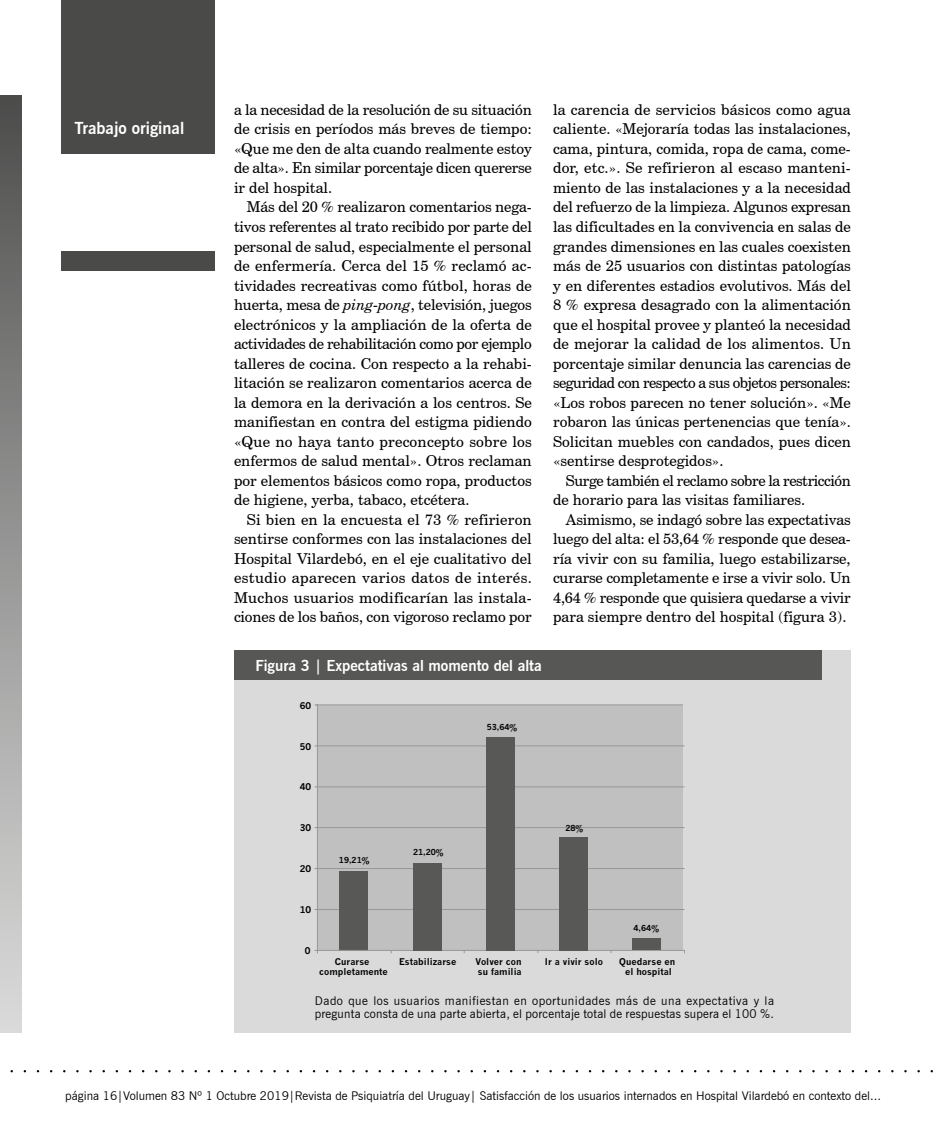
<style>
.page{position:relative;width:936px;height:1132px;background:#fff}
.page>*{position:absolute;margin:0;border:0;box-sizing:border-box;transform-origin:0 0}
.t1{font:700 16.5px "News Gothic BT";color:#fff}
.t2{font:15px/19.5px "Century Schoolbook BT";color:#000;text-align:justify}
.t3{font:15px/19.5px "Century Schoolbook BT";letter-spacing:-.025em;color:#000}
.t4{font:700 15px "News Gothic BT";color:#fff}
.t5{font:12px/13.5px "News Gothic BT";letter-spacing:.02em;color:#000}
.t6{font:12px "News Gothic BT";color:#000}
.t7{font:700 9.15px/10.9px "News Gothic";color:#010202;text-align:center}
.t8{font:700 8.1px "News Gothic";color:#010202}
.s1{font-style:italic}
</style>
<div class="page">
<div style="left:62px;top:0;width:153px;height:154px;background:#4a4a49"></div>
<div style="left:62px;top:251px;width:153px;height:20px;background:#4a4a49"></div>
<div style="left:0;top:95px;width:21px;height:936px;background:linear-gradient(to bottom,#4f4f4e,#ddd)"></div>
<div style="left:234px;top:650px;width:616px;height:381px;background:#dadada"></div>
<div style="left:234px;top:650px;width:588px;height:29px;background:#575756"></div>
<div style="left:317px;top:704px;width:366px;height:246px;background:#c0c0c0"></div>
<hr style="left:317px;top:745px;width:367px;height:1px;background:#989898">
<hr style="left:317px;top:786px;width:367px;height:1px;background:#989898">
<hr style="left:316px;top:704px;width:367px;height:1px;background:#989898">
<hr style="left:317px;top:826px;width:367px;height:1px;background:#989898">
<hr style="left:317px;top:867px;width:367px;height:1px;background:#989898">
<hr style="left:317px;top:908px;width:367px;height:1px;background:#989898">
<div style="left:339px;top:870px;width:29px;height:80px;background:#585857"></div>
<hr style="left:317px;top:704px;width:1px;height:246px;background:#989898">
<hr style="left:317px;top:949px;width:367px;height:1px;background:#989898">
<div style="left:413px;top:862px;width:28px;height:88px;background:#585857"></div>
<div style="left:486px;top:736px;width:28px;height:214px;background:#585857"></div>
<div style="left:559px;top:837px;width:29px;height:113px;background:#585857"></div>
<div style="left:632px;top:938px;width:29px;height:12px;background:#585857"></div>
<p class="t1" style="left:74px;top:118px;width:111px">Trabajo original</p>
<p class="t2" style="left:234px;top:100px;width:299px">a la necesidad de la resolución de su situación de crisis en períodos más breves de tiempo: «Que me den de alta cuando realmente estoy de alta». En similar porcentaje dicen quererse ir del hospital.</p>
<p class="t2" style="left:234px;top:197px;width:299px;text-indent:13px">Más del 20 % realizaron comentarios nega&shy;tivos referentes al trato recibido por parte del personal de salud, especialmente el personal de enfermería. Cerca del 15 % reclamó ac&shy;tividades recreativas como fútbol, horas de huerta, mesa de <span class="s1">ping-pong</span>, televisión, juegos electrónicos y la ampliación de la oferta de actividades de rehabilitación como por ejemplo talleres de cocina. Con respecto a la rehabi&shy;litación se realizaron comentarios acerca de la demora en la derivación a los centros. Se manifiestan en contra del estigma pidiendo «Que no haya tanto preconcepto sobre los enfermos de salud mental». Otros reclaman por elementos básicos como ropa, productos de higiene, yerba, tabaco, etcétera.</p>
<p class="t2" style="left:234px;top:509px;width:299px;text-indent:13px">Si bien en la encuesta el 73 % refirieron sentirse conformes con las instalaciones del Hospital Vilardebó, en el eje cualitativo del estudio aparecen varios datos de interés.<br>Muchos usuarios modificarían las instala&shy;ciones de los baños, con vigoroso reclamo por</p>
<p class="t2" style="left:553px;top:100px;width:299px">la carencia de servicios básicos como agua caliente. «Mejoraría todas las instalaciones, cama, pintura, comida, ropa de cama, come&shy;dor, etc.». Se refirieron al escaso manteni&shy;miento de las instalaciones y a la necesidad del refuerzo de la limpieza. Algunos expresan las dificultades en la convivencia en salas de grandes dimensiones en las cuales coexisten más de 25 usuarios con distintas patologías y en diferentes estadios evolutivos. Más del 8 % expresa desagrado con la alimentación que el hospital provee y planteó la necesidad de mejorar la calidad de los alimentos. Un porcentaje similar denuncia las carencias de seguridad con respecto a sus objetos personales: «Los robos parecen no tener solución». «Me robaron las únicas pertenencias que tenía».<br>Solicitan muebles con candados, pues dicen «sentirse desprotegidos».</p>
<p class="t3" style="left:553px;top:470px;width:299px;text-indent:13px">Surge también el reclamo sobre la restricción de horario para las visitas familiares.</p>
<p class="t2" style="left:553px;top:509px;width:299px;text-indent:13px">Asimismo, se indagó sobre las expectativas luego del alta: el 53,64 % responde que desea&shy;ría vivir con su familia, luego estabilizarse, curarse completamente e irse a vivir solo. Un 4,64 % responde que quisiera quedarse a vivir para siempre dentro del hospital (figura 3).</p>
<p class="t4" style="left:255px;top:656px;width:288px">Figura 3 | Expectativas al momento del alta</p>
<p class="t7" style="left:300px;top:699px;width:13px">60</p>
<p class="t7" style="left:300px;top:740px;width:13px">50</p>
<p class="t8" style="left:486px;top:722px;width:32px">53,64%</p>
<p class="t7" style="left:300px;top:781px;width:13px">40</p>
<p class="t7" style="left:300px;top:822px;width:13px">30</p>
<p class="t7" style="left:300px;top:863px;width:13px">20</p>
<p class="t8" style="left:339px;top:855px;width:32px">19,21%</p>
<p class="t8" style="left:413px;top:846px;width:32px">21,20%</p>
<p class="t8" style="left:565px;top:823px;width:19px">28%</p>
<p class="t7" style="left:300px;top:903px;width:13px">10</p>
<p class="t7" style="left:305px;top:944px;width:7px">0</p>
<p class="t8" style="left:633px;top:923px;width:27px">4,64%</p>
<p class="t7" style="left:319px;top:955px;width:70px">Curarse completamente</p>
<p class="t7" style="left:399px;top:955px;width:59px">Estabilizarse</p>
<p class="t7" style="left:475px;top:955px;width:48px;text-align:left">Volver con su familia</p>
<p class="t7" style="left:545px;top:955px;width:60px">Ir a vivir solo</p>
<p class="t7" style="left:619px;top:955px;width:57px">Quedarse en el hospital</p>
<p class="t5" style="left:315px;top:993px;width:460px">Dado que los usuarios manifiestan en oportunidades más de una expectativa y la pregunta consta de una parte abierta, el porcentaje total de respuestas supera el 100 %.</p>
<p class="t6" style="left:65px;top:1087px;width:817px">página 16|Volumen 83 Nº 1 Octubre 2019|Revista de Psiquiatría del Uruguay| Satisfacción de los usuarios internados en Hospital Vilardebó en contexto del...</p>
</div>
